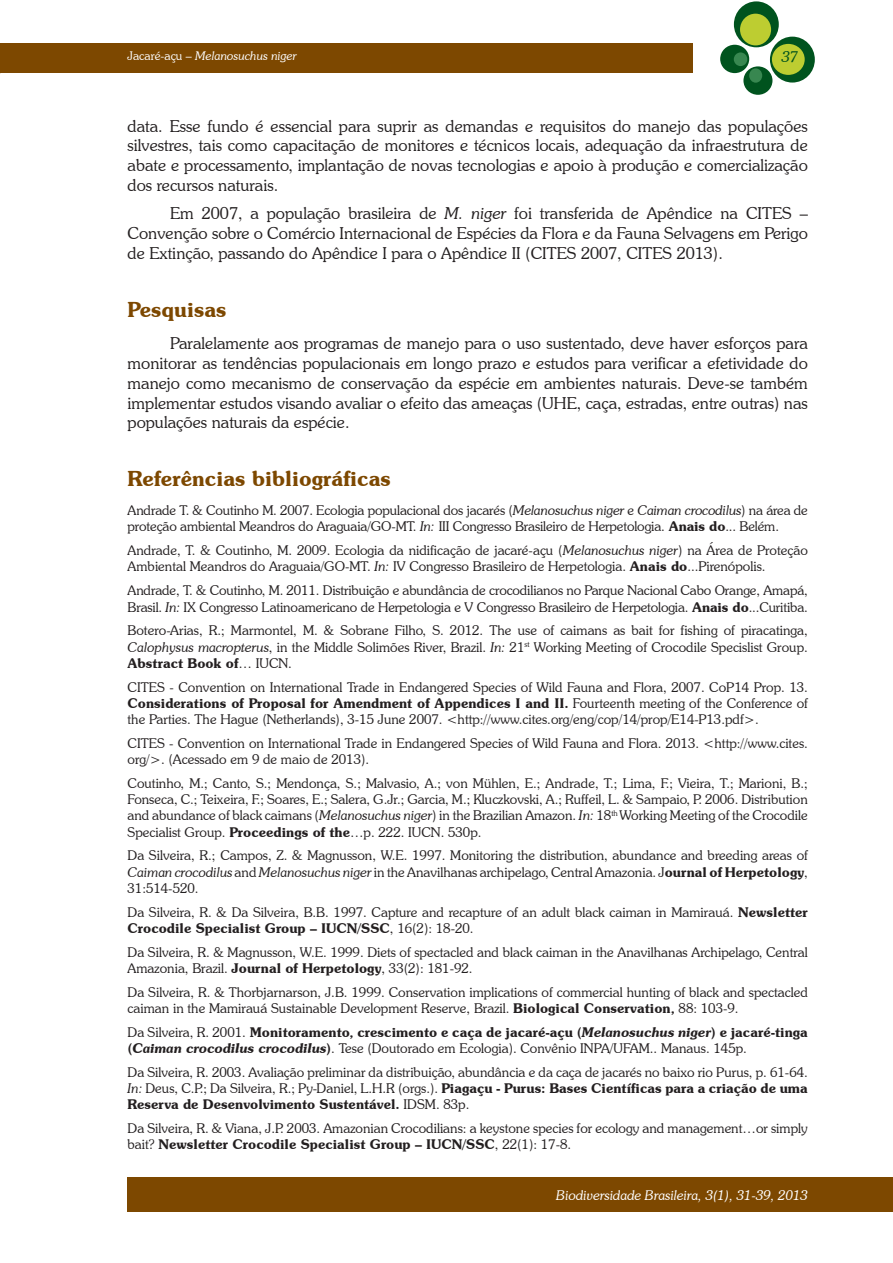
<style>
.page{position:relative;width:893px;height:1263px;background:#fff}
.page>*{position:absolute;margin:0;border:0;box-sizing:border-box;transform-origin:0 0}
.t1{font:600 21px "Souvenir IT Cby BT";color:#7d4800}
.t2{font:300 16.5px/19.8px "Souvenir IT Cby BT";color:#231f20;text-align:justify}
.t3{font:italic 300 15px "Souvenir IT Cby BT";color:#00531e}
.t4{font:300 13.5px/16.2px "Souvenir IT Cby BT";color:#231f20}
.t5{font:italic 300 13.5px "Souvenir IT Cby BT";color:#fff}
.t6{font:italic 300 12px "Souvenir IT Cby BT";color:#fff}
.s1{font-style:normal}
.s2{font-style:italic}
.s3{font-weight:600}
.s4{font-weight:600;font-style:italic}
</style>
<div class="page">
<div style="left:0;top:44px;width:693px;height:29px;background:#7d4800"></div>
<div style="left:734px;top:1px;width:45px;height:46px;background:#00531e;border-radius:50%"></div>
<div style="left:770px;top:37px;width:45px;height:46px;background:#00531e;border-radius:50%"></div>
<div style="left:720px;top:45px;width:29px;height:28px;background:#00531e;border-radius:50%"></div>
<div style="left:743px;top:66px;width:29px;height:29px;background:#00531e;border-radius:50%"></div>
<div style="left:740px;top:14px;width:31px;height:31px;background:#bdcd31;border-radius:50%"></div>
<div style="left:772px;top:44px;width:33px;height:31px;background:#bdcd31;border-radius:50%"></div>
<div style="left:734px;top:52px;width:13px;height:14px;background:#388750;border-radius:50%"></div>
<div style="left:749px;top:68px;width:13px;height:15px;background:#388750;border-radius:50%"></div>
<div style="left:128px;top:1178px;width:765px;height:34px;background:#7d4800"></div>
<p class="t6" style="left:128px;top:49px;width:171px"><span class="s1">Jacaré-açu</span> – Melanosuchus niger</p>
<p class="t3" style="left:782px;top:48px;width:18px">37</p>
<p class="t2" style="left:128px;top:116px;width:682px">data. Esse fundo é essencial para suprir as demandas e requisitos do manejo das populações silvestres, tais como capacitação de monitores e técnicos locais, adequação da infraestrutura de abate e processamento, implantação de novas tecnologias e apoio à produção e comercialização dos recursos naturais.</p>
<p class="t2" style="left:128px;top:203px;width:682px;text-indent:43px">Em 2007, a população brasileira de <span class="s2">M. niger</span> foi transferida de Apêndice na CITES – Convenção sobre o Comércio Internacional de Espécies da Flora e da Fauna Selvagens em Perigo de Extinção, passando do Apêndice I para o Apêndice II (CITES 2007, CITES 2013).</p>
<h1 class="t1" style="left:128px;top:296px;width:101px">Pesquisas</h1>
<p class="t2" style="left:128px;top:333px;width:682px;text-indent:43px">Paralelamente aos programas de manejo para o uso sustentado, deve haver esforços para monitorar as tendências populacionais em longo prazo e estudos para verificar a efetividade do manejo como mecanismo de conservação da espécie em ambientes naturais. Deve-se também implementar estudos visando avaliar o efeito das ameaças (UHE, caça, estradas, entre outras) nas populações naturais da espécie.</p>
<h1 class="t1" style="left:128px;top:466px;width:265px">Referências bibliográficas</h1>
<p class="t4" style="left:128px;top:502px;width:682px">Andrade T. &amp; Coutinho M. 2007. Ecologia populacional dos jacarés (<span class="s2">Melanosuchus niger</span> e <span class="s2">Caiman crocodilus</span>) na área de proteção ambiental Meandros do Araguaia/GO-MT. <span class="s2">In:</span> III Congresso Brasileiro de Herpetologia. <span class="s3">Anais do</span>... Belém.</p>
<p class="t4" style="left:128px;top:542px;width:682px">Andrade, T. &amp; Coutinho, M. 2009. Ecologia da nidificação de jacaré-açu (<span class="s2">Melanosuchus niger</span>) na Área de Proteção<br>Ambiental Meandros do Araguaia/GO-MT. <span class="s2">In:</span> IV Congresso Brasileiro de Herpetologia. <span class="s3">Anais do</span>...Pirenópolis.</p>
<p class="t4" style="left:128px;top:582px;width:682px">Andrade, T. &amp; Coutinho, M. 2011. Distribuição e abundância de crocodilianos no Parque Nacional Cabo Orange, Amapá,<br>Brasil. <span class="s2">In:</span> IX Congresso Latinoamericano de Herpetologia e V Congresso Brasileiro de Herpetologia. <span class="s3">Anais do</span>...Curitiba.</p>
<p class="t4" style="left:128px;top:622px;width:682px;text-align:justify">Botero-Arias, R.; Marmontel, M. &amp; Sobrane Filho, S. 2012. The use of caimans as bait for fishing of piracatinga, <span class="s2">Calophysus macropterus</span>, in the Middle Solimões River, Brazil. <span class="s2">In:</span> 21<sup>st</sup> Working Meeting of Crocodile Specislist Group.<br><span class="s3">Abstract Book of</span>… IUCN.</p>
<p class="t4" style="left:128px;top:678px;width:682px;text-align:justify">CITES - Convention on International Trade in Endangered Species of Wild Fauna and Flora, 2007. CoP14 Prop. 13.<br><span class="s3">Considerations of Proposal for Amendment of Appendices I and II.</span> Fourteenth meeting of the Conference of the Parties. The Hague (Netherlands), 3-15 June 2007. &lt;http://www.cites.org/eng/cop/14/prop/E14-P13.pdf&gt;.</p>
<p class="t4" style="left:128px;top:735px;width:682px">CITES - Convention on International Trade in Endangered Species of Wild Fauna and Flora. 2013. &lt;http://www.cites. org/&gt;. (Acessado em 9 de maio de 2013).</p>
<p class="t4" style="left:128px;top:775px;width:682px;text-align:justify">Coutinho, M.; Canto, S.; Mendonça, S.; Malvasio, A.; von Mühlen, E.; Andrade, T.; Lima, F.; Vieira, T.; Marioni, B.; Fonseca, C.; Teixeira, F.; Soares, E.; Salera, G.Jr.; Garcia, M.; Kluczkovski, A.; Ruffeil, L. &amp; Sampaio, P. 2006. Distribution and abundance of black caimans (<span class="s2">Melanosuchus niger</span>) in the Brazilian Amazon. <span class="s2">In:</span> 18<sup>th</sup> Working Meeting of the Crocodile Specialist Group. <span class="s3">Proceedings of the</span>…p. 222. IUCN. 530p.</p>
<p class="t4" style="left:128px;top:847px;width:682px;text-align:justify">Da Silveira, R.; Campos, Z. &amp; Magnusson, W.E. 1997. Monitoring the distribution, abundance and breeding areas of <span class="s2">Caiman crocodilus</span> and <span class="s2">Melanosuchus niger</span> in the Anavilhanas archipelago, Central Amazonia. J<span class="s3">ournal of Herpetology</span>, 31:514-520.</p>
<p class="t4" style="left:128px;top:904px;width:682px">Da Silveira, R. &amp; Da Silveira, B.B. 1997. Capture and recapture of an adult black caiman in Mamirauá. <span class="s3">Newsletter<br>Crocodile Specialist Group – IUCN/SSC</span>, 16(2): 18-20.</p>
<p class="t4" style="left:128px;top:944px;width:682px">Da Silveira, R. &amp; Magnusson, W.E. 1999. Diets of spectacled and black caiman in the Anavilhanas Archipelago, Central<br>Amazonia, Brazil. <span class="s3">Journal of Herpetology</span>, 33(2): 181-92.</p>
<p class="t4" style="left:128px;top:984px;width:682px">Da Silveira, R. &amp; Thorbjarnarson, J.B. 1999. Conservation implications of commercial hunting of black and spectacled caiman in the Mamirauá Sustainable Development Reserve, Brazil. <span class="s3">Biological Conservation,</span> 88: 103-9.</p>
<p class="t4" style="left:128px;top:1024px;width:682px">Da Silveira, R. 2001. <span class="s3">Monitoramento, crescimento e caça de jacaré-açu (</span><span class="s4">Melanosuchus niger</span><span class="s3">) e jacaré-tinga (</span><span class="s4">Caiman crocodilus crocodilus</span><span class="s3">)</span>. Tese (Doutorado em Ecologia). Convênio INPA/UFAM.. Manaus. 145p.</p>
<p class="t4" style="left:128px;top:1064px;width:682px;text-align:justify">Da Silveira, R. 2003. Avaliação preliminar da distribuição, abundância e da caça de jacarés no baixo rio Purus, p. 61-64.<br><span class="s2">In:</span> Deus, C.P.; Da Silveira, R.; Py-Daniel, L.H.R (orgs.). <span class="s3">Piagaçu - Purus: Bases Científicas para a criação de uma Reserva de Desenvolvimento Sustentável.</span> IDSM. 83p.</p>
<p class="t4" style="left:128px;top:1120px;width:682px">Da Silveira, R. &amp; Viana, J.P. 2003. Amazonian Crocodilians: a keystone species for ecology and management…or simply bait? <span class="s3">Newsletter Crocodile Specialist Group – IUCN/SSC</span>, 22(1): 17-8.</p>
<p class="t5" style="left:556px;top:1187px;width:253px">Biodiversidade Brasileira, 3(1), 31-39, 2013</p>
</div>
